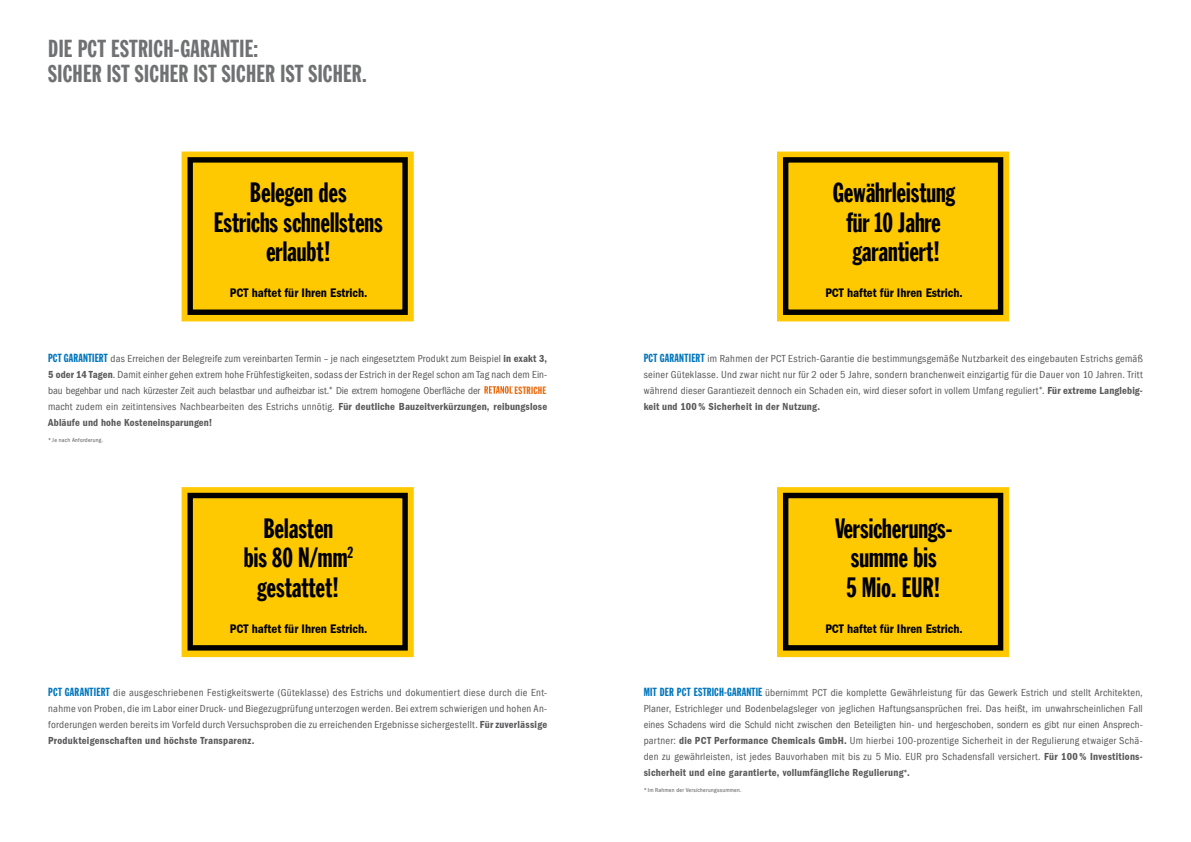
<style>
.page{position:relative;width:1191px;height:842px;background:#fff}
.page>*{position:absolute;margin:0;border:0;box-sizing:border-box;transform-origin:0 0}
.t1{font:27.3px/29.5px "Franklin Gothic LT Extra Cond";color:#000;text-align:center}
.t2{font:24px/25.5px "Franklin Gothic LT Extra Cond";letter-spacing:.015em;color:#707172}
.t3{font:600 condensed 12.8px "Franklin Gothic";color:#000}
.t4{font:condensed 10.5px/16px "Franklin Gothic";letter-spacing:.02em;color:#58585a;text-align:justify}
.t5{font:600 condensed 10.5px/16px "Franklin Gothic";letter-spacing:.015em;color:#58585a}
.t6{font:10.4px "Franklin Gothic LT Extra Cond";letter-spacing:.03em;color:#eb690b}
.t7{font:condensed 6px "Franklin Gothic";letter-spacing:.045em;color:#58585a}
.s1{font-family:"Franklin Gothic LT Extra Cond";font-stretch:normal;font-size:11.5px;color:#0076bd}
.s2{font-weight:600}
.s3{font-size:8px}
.s4{font-weight:400}
.s5{font-weight:600;font-size:8px}
</style>
<div class="page">
<svg style="left:484px;top:386px;width:29px;height:8px"></svg>
<div style="left:182px;top:152px;width:232px;height:169px;background:#fec900;border:1px solid #fec900"></div>
<div style="left:187px;top:157px;width:221px;height:158px;border:5px solid #000"></div>
<div style="left:777px;top:152px;width:232px;height:169px;background:#fec900;border:1px solid #fec900"></div>
<div style="left:783px;top:157px;width:220px;height:158px;border:5px solid #000"></div>
<div style="left:182px;top:487px;width:232px;height:170px;background:#fec900;border:1px solid #fec900"></div>
<div style="left:187px;top:493px;width:221px;height:157px;border:5px solid #000"></div>
<div style="left:777px;top:487px;width:232px;height:170px;background:#fec900;border:1px solid #fec900"></div>
<div style="left:783px;top:493px;width:220px;height:157px;border:5px solid #000"></div>
<h2 class="t2" style="left:48px;top:36px;width:320px">DIE PCT ESTRICH-GARANTIE:<br>SICHER IST SICHER IST SICHER IST SICHER.</h2>
<h1 class="t1" style="left:214px;top:179px;width:170px">Belegen des<br>Estrichs schnellstens erlaubt!</h1>
<p class="t3" style="left:230px;top:285px;width:139px">PCT haftet für Ihren Estrich.</p>
<p class="t4" style="left:48px;top:350px;width:500px"><span class="s1">PCT GARANTIERT</span> das Erreichen der Belegreife zum vereinbarten Termin – je nach eingesetztem Produkt zum Beispiel <span class="s2">in exakt 3, 5 oder 14 Tagen</span>. Damit einher gehen extrem hohe Frühfestigkeiten, sodass der Estrich in der Regel schon am Tag nach dem Ein‑ bau begehbar und nach kürzester Zeit auch belastbar und aufheizbar ist.<span class="s3">*</span> Die extrem homogene Oberfläche der</p>
<p class="t6" style="left:514px;top:384px;width:33px">ESTRICHE</p>
<p class="t5" style="left:48px;top:398px;width:500px"><span class="s4">macht zudem ein zeitintensives Nachbearbeiten des Estrichs unnötig.</span> Für deutliche Bauzeitverkürzungen, reibungslose<br>Abläufe und hohe Kosteneinsparungen!</p>
<p class="t7" style="left:48px;top:436px;width:56px">* Je nach Anforderung.</p>
<h1 class="t1" style="left:244px;top:514px;width:111px">Belasten<br>bis 80 N/mm<sup>2 </sup>gestattet!</h1>
<p class="t3" style="left:230px;top:621px;width:139px">PCT haftet für Ihren Estrich.</p>
<p class="t4" style="left:48px;top:685px;width:500px"><span class="s1">PCT GARANTIERT</span> die ausgeschriebenen Festigkeitswerte (Güteklasse) des Estrichs und dokumentiert diese durch die Ent‑ nahme von Proben, die im Labor einer Druck- und Biegezugprüfung unterzogen werden. Bei extrem schwierigen und hohen An‑ forderungen werden bereits im Vorfeld durch Versuchsproben die zu erreichenden Ergebnisse sichergestellt. <span class="s2">Für zuverlässige Produkteigenschaften und höchste Transparenz.</span></p>
<h1 class="t1" style="left:832px;top:179px;width:123px">Gewährleistung für 10 Jahre garantiert!</h1>
<p class="t3" style="left:825px;top:285px;width:139px">PCT haftet für Ihren Estrich.</p>
<p class="t4" style="left:643px;top:350px;width:500px"><span class="s1">PCT GARANTIERT</span> im Rahmen der PCT Estrich-Garantie die bestimmungsgemäße Nutzbarkeit des eingebauten Estrichs gemäß seiner Güteklasse. Und zwar nicht nur für 2 oder 5 Jahre, sondern branchenweit einzigartig für die Dauer von 10 Jahren. Tritt während dieser Garantiezeit dennoch ein Schaden ein, wird dieser sofort in vollem Umfang reguliert<span class="s3">*</span>. <span class="s2">Für extreme Langlebig&shy;keit und 100% Sicherheit in der Nutzung.</span></p>
<h1 class="t1" style="left:835px;top:514px;width:119px">Versicherungs&shy;summe bis<br>5 Mio. EUR!</h1>
<p class="t3" style="left:825px;top:621px;width:139px">PCT haftet für Ihren Estrich.</p>
<p class="t4" style="left:643px;top:685px;width:500px"><span class="s1">MIT DER PCT ESTRICH-GARANTIE</span> übernimmt PCT die komplette Gewährleistung für das Gewerk Estrich und stellt Architekten, Planer, Estrichleger und Bodenbelagsleger von jeglichen Haftungsansprüchen frei. Das heißt, im unwahrscheinlichen Fall eines Schadens wird die Schuld nicht zwischen den Beteiligten hin- und hergeschoben, sondern es gibt nur einen Ansprech‑ partner: <span class="s2">die PCT Performance Chemicals GmbH.</span> Um hierbei 100-prozentige Sicherheit in der Regulierung etwaiger Schä‑ den zu gewährleisten, ist jedes Bauvorhaben mit bis zu 5 Mio. EUR pro Schadensfall versichert. <span class="s2">Für 100% Investitions‑ sicherheit und eine garantierte, vollumfängliche Regulierung</span><span class="s5">*</span><span class="s2">.</span></p>
<p class="t7" style="left:643px;top:787px;width:99px">* Im Rahmen der Versicherungssummen.</p>
</div>
